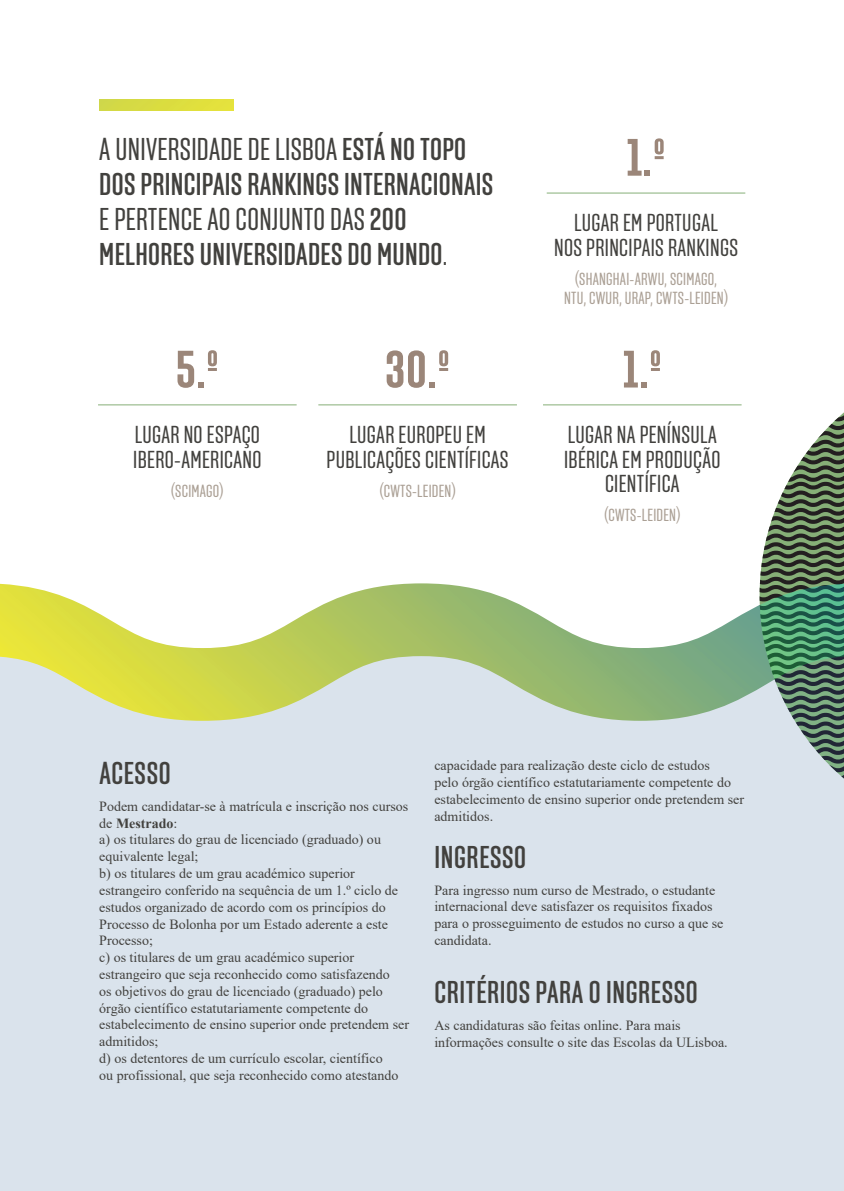
<style>
.page{position:relative;width:844px;height:1191px;background:#fff}
.page>*{position:absolute;margin:0;border:0;box-sizing:border-box;transform-origin:0 0}
.t1{font:700 52.5px "Solido Compressed";color:#9b8679}
.t2{font:500 31.5px/35px "Solido Compressed";letter-spacing:.01em;color:#42413e}
.t3{font:24.5px/24.5px "Solido Compressed";letter-spacing:.015em;color:#42413e;text-align:center}
.t4{font:17.5px/19.2px "Solido Compressed";letter-spacing:.015em;color:#aba095;text-align:center}
.t5{font:14px/16.8px "Times New Roman";color:#42413e}
.s1{font-weight:400}
.s2{font-weight:700}
</style>
<div class="page">
<div style="left:0;top:652px;width:843px;height:539px;background:#dae3ec"></div>
<svg style="left:0;top:583px;width:759px;height:138px"></svg>
<svg style="left:759px;top:413px;width:84px;height:365px"></svg>
<hr style="left:546px;top:193px;width:199px;height:1px;background:#86af77">
<hr style="left:98px;top:404px;width:198px;height:1px;background:#86af77">
<hr style="left:543px;top:404px;width:198px;height:1px;background:#86af77">
<hr style="left:318px;top:404px;width:199px;height:1px;background:#86af77">
<div style="left:99px;top:99px;width:134px;height:12px;background:#dbdc3f"></div>
<h2 class="t2" style="left:99px;top:133px;width:395px"><span class="s1">A UNIVERSIDADE DE LISBOA</span> ESTÁ NO TOPO DOS PRINCIPAIS RANKINGS INTERNACIONAIS <span class="s1">E PERTENCE AO CONJUNTO DAS</span> 200<br>MELHORES UNIVERSIDADES DO MUNDO<span class="s1">.</span></h2>
<h1 class="t1" style="left:626px;top:128px;width:41px">1.º</h1>
<h3 class="t3" style="left:554px;top:212px;width:185px">LUGAR EM PORTUGAL<br>NOS PRINCIPAIS RANKINGS</h3>
<p class="t4" style="left:564px;top:270px;width:165px">(SHANGHAI-ARWU, SCIMAGO,<br>NTU, CWUR, URAP, CWTS-LEIDEN)</p>
<h1 class="t1" style="left:176px;top:340px;width:45px">5.º</h1>
<h3 class="t3" style="left:133px;top:423px;width:130px;text-align:left">LUGAR NO ESPAÇO<br>IBERO-AMERICANO</h3>
<p class="t4" style="left:171px;top:482px;width:54px">(SCIMAGO)</p>
<h1 class="t1" style="left:385px;top:340px;width:67px">30.º</h1>
<h3 class="t3" style="left:326px;top:423px;width:183px">LUGAR EUROPEU EM<br>PUBLICAÇÕES CIENTÍFICAS</h3>
<p class="t4" style="left:379px;top:482px;width:77px">(CWTS-LEIDEN)</p>
<h1 class="t1" style="left:622px;top:340px;width:41px">1.º</h1>
<h3 class="t3" style="left:564px;top:423px;width:158px">LUGAR NA PENÍNSULA<br>IBÉRICA EM PRODUÇÃO<br>CIENTÍFICA</h3>
<p class="t4" style="left:604px;top:506px;width:77px">(CWTS-LEIDEN)</p>
<h2 class="t2" style="left:99px;top:757px;width:73px">ACESSO</h2>
<p class="t5" style="left:99px;top:797px;width:311px">Podem candidatar-se à matrícula e inscrição nos cursos de <span class="s2">Mestrado</span>:<br>a) os titulares do grau de licenciado (graduado) ou equivalente legal;<br>b) os titulares de um grau académico superior estrangeiro conferido na sequência de um 1.º ciclo de estudos organizado de acordo com os princípios do Processo de Bolonha por um Estado aderente a este Processo;<br>c) os titulares de um grau académico superior estrangeiro que seja reconhecido como satisfazendo<br>os objetivos do grau de licenciado (graduado) pelo órgão científico estatutariamente competente do estabelecimento de ensino superior onde pretendem ser admitidos;<br>d) os detentores de um currículo escolar, científico<br>ou profissional, que seja reconhecido como atestando</p>
<p class="t5" style="left:434px;top:756px;width:311px">capacidade para realização deste ciclo de estudos<br>pelo órgão científico estatutariamente competente do estabelecimento de ensino superior onde pretendem ser admitidos.</p>
<h2 class="t2" style="left:434px;top:841px;width:93px">INGRESSO</h2>
<p class="t5" style="left:434px;top:881px;width:290px">Para ingresso num curso de Mestrado, o estudante internacional deve satisfazer os requisitos fixados para o prosseguimento de estudos no curso a que se candidata.</p>
<h2 class="t2" style="left:434px;top:976px;width:264px">CRITÉRIOS PARA O INGRESSO</h2>
<p class="t5" style="left:434px;top:1016px;width:295px">As candidaturas são feitas online. Para mais informações consulte o site das Escolas da ULisboa.</p>
</div>
